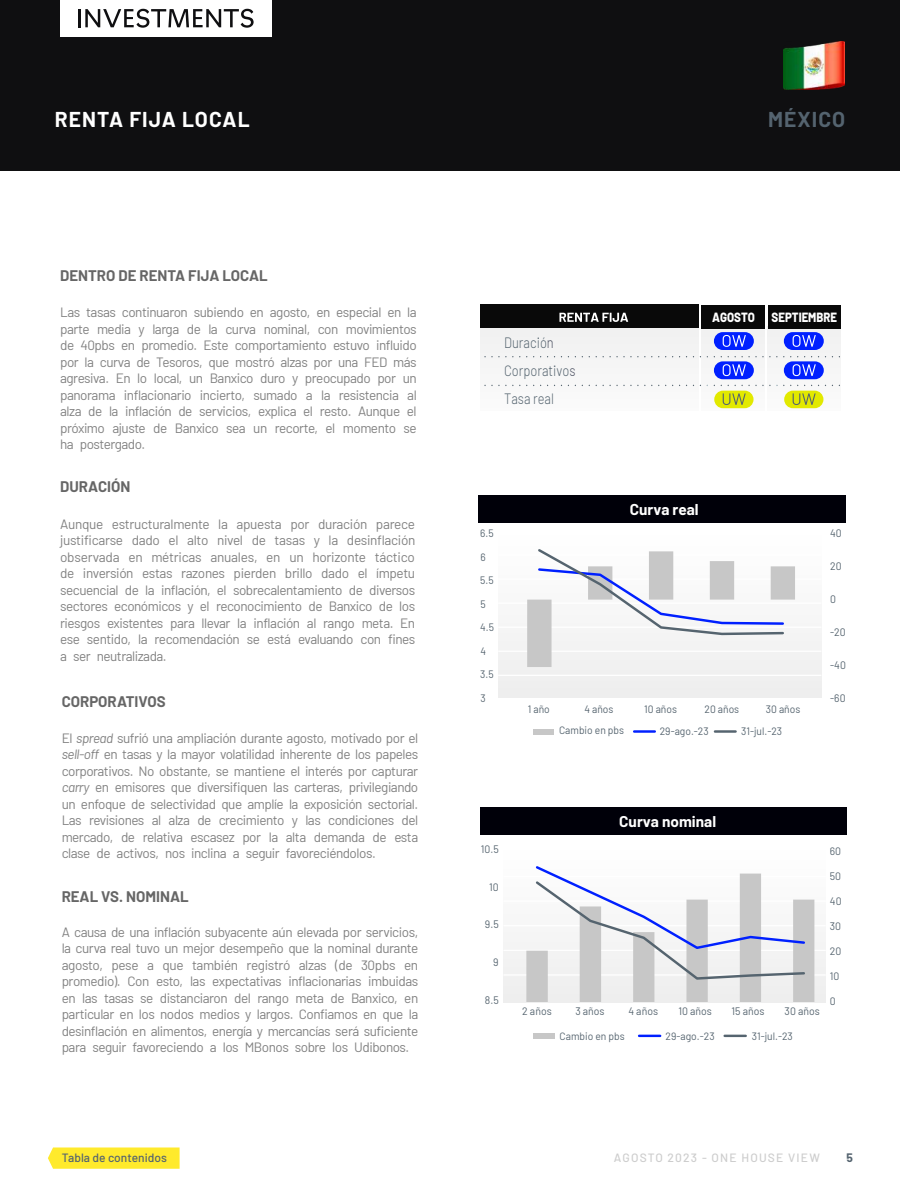
<style>
.page{position:relative;width:900px;height:1200px;background:#fff}
.page>*{position:absolute;margin:0;border:0;box-sizing:border-box;transform-origin:0 0}
.t1{font:700 21px "Barlow";letter-spacing:.05em;color:#fff}
.t2{font:700 21px "Barlow";letter-spacing:.05em;color:#54636f}
.t3{font:700 15.3px "Barlow";color:#fff}
.t4{font:700 15.15px "Barlow";color:#fff}
.t5{font:700 15px "Barlow";color:#666}
.t6{font:300 15px/28.5px "Barlow";color:#55646f;scale:.86 1}
.t7{font:13.5px/16.5px "Barlow";letter-spacing:-.035em;color:#818181;text-align:justify}
.t8{font:800 13.35px "Barlow";color:#fff;scale:.86 1}
.t9{font:500 12px "Barlow";letter-spacing:.1em;color:#cdcdcd}
.t10{font:500 12px "Barlow";color:#54636f}
.t11{font:700 12px "Barlow";color:#54636f}
.t12{font:10.95px "Barlow";letter-spacing:.005em;color:#55646f;scale:.95 1}
.t13{font:10.8px "Barlow";color:#55646f;scale:.95 1}
.t14{font:10.8px "Barlow";color:#55646f;scale:.96 1}
.t15{font:10.65px "Barlow";color:#55646f;scale:.96 1}
.s1{font-style:italic}
.s2{color:#505565}
</style>
<div class="page">
<div style="left:480px;top:326px;width:218px;height:85px;background:#f6f6f6"></div>
<svg style="left:702px;top:328px;width:63px;height:81px"></svg>
<div style="left:768px;top:328px;width:72px;height:81px;background:#f5f5f5"></div>
<div style="left:702px;top:305px;width:63px;height:23px;background:#090909"></div>
<div style="left:768px;top:305px;width:72px;height:23px;background:#090909"></div>
<div style="left:480px;top:305px;width:218px;height:23px;background:#090909"></div>
<svg style="left:484px;top:356px;width:356px;height:1px"></svg>
<svg style="left:484px;top:385px;width:356px;height:1px"></svg>
<svg style="left:559px;top:313px;width:69px;height:9px"></svg>
<div style="left:714px;top:391px;width:40px;height:17px;background:#e2e900;border-radius:9px"></div>
<svg style="left:723px;top:393px;width:23px;height:12px"></svg>
<div style="left:714px;top:332px;width:40px;height:18px;background:#0020ff;border-radius:9px"></div>
<svg style="left:723px;top:335px;width:23px;height:12px"></svg>
<div style="left:714px;top:361px;width:40px;height:18px;background:#0020ff;border-radius:9px"></div>
<svg style="left:723px;top:364px;width:23px;height:12px"></svg>
<div style="left:784px;top:391px;width:39px;height:17px;background:#e2e900;border-radius:9px"></div>
<svg style="left:793px;top:393px;width:23px;height:12px"></svg>
<div style="left:784px;top:332px;width:40px;height:18px;background:#0020ff;border-radius:9px"></div>
<svg style="left:793px;top:335px;width:23px;height:12px"></svg>
<div style="left:784px;top:361px;width:40px;height:18px;background:#0020ff;border-radius:9px"></div>
<svg style="left:793px;top:364px;width:23px;height:12px"></svg>
<div style="left:498px;top:531px;width:323px;height:167px;background:#f4f4f4"></div>
<hr style="left:498px;top:675px;width:323px;height:1px;background:#fff">
<hr style="left:498px;top:651px;width:323px;height:1px;background:#fff">
<hr style="left:498px;top:627px;width:323px;height:1px;background:#fff">
<hr style="left:498px;top:603px;width:323px;height:1px;background:#fff">
<hr style="left:498px;top:578px;width:323px;height:2px;background:#fff">
<hr style="left:498px;top:554px;width:323px;height:2px;background:#fff">
<div style="left:479px;top:495px;width:367px;height:28px;background:#000009"></div>
<div style="left:533px;top:729px;width:21px;height:5px;background:#c7c7c7"></div>
<hr style="left:634px;top:730px;width:21px;height:3px;background:#0020ff">
<hr style="left:715px;top:730px;width:21px;height:3px;background:#55646f">
<svg style="left:527px;top:549px;width:268px;height:118px"></svg>
<div style="left:504px;top:846px;width:322px;height:156px;background:linear-gradient(to bottom,#fff,#ececec)"></div>
<hr style="left:503px;top:974px;width:323px;height:2px;background:#fff">
<hr style="left:503px;top:950px;width:323px;height:1px;background:#fff">
<hr style="left:503px;top:925px;width:323px;height:1px;background:#fff">
<hr style="left:503px;top:900px;width:323px;height:2px;background:#fff">
<hr style="left:503px;top:876px;width:323px;height:1px;background:#fff">
<div style="left:480px;top:807px;width:366px;height:28px;background:#000009"></div>
<div style="left:533px;top:1033px;width:21px;height:6px;background:#c7c7c7"></div>
<hr style="left:639px;top:1035px;width:21px;height:2px;background:#0020ff">
<hr style="left:725px;top:1035px;width:21px;height:2px;background:#55646f">
<svg style="left:526px;top:864px;width:288px;height:138px"></svg>
<div style="left:0;top:0;width:900px;height:170px;background:#0f0f11"></div>
<img style="left:783px;top:42px;width:61px;height:48px">
<div style="left:60px;top:0;width:212px;height:36px;background:#fff"></div>
<hr style="left:78px;top:9px;width:3px;height:18px;background:#0f0f11">
<svg style="left:85px;top:9px;width:169px;height:19px"></svg>
<svg style="left:48px;top:1148px;width:132px;height:21px;background:#ffea32"></svg>
<h1 class="t1" style="left:55px;top:104px;width:196px">RENTA FIJA LOCAL</h1>
<h1 class="t2" style="left:768px;top:104px;width:79px">MÉXICO</h1>
<p class="t5" style="left:60px;top:264px;width:209px">DENTRO DE RENTA FIJA LOCAL</p>
<p class="t7" style="left:60px;top:303px;width:358px">Las tasas continuaron subiendo en agosto, en especial en la parte media y larga de la curva nominal, con movimientos de 40pbs en promedio. Este comportamiento estuvo influido por la curva de Tesoros, que mostró alzas por una FED más agresiva. En lo local, un Banxico duro y preocupado por un panorama inflacionario incierto, sumado a la resistencia al alza de la inflación de servicios, explica el resto. Aunque el próximo ajuste de Banxico sea un recorte, el momento se ha postergado.</p>
<p class="t5" style="left:60px;top:476px;width:72px">DURACIÓN</p>
<p class="t7" style="left:60px;top:515px;width:357px">Aunque estructuralmente la apuesta por duración parece justificarse dado el alto nivel de tasas y la desinflación observada en métricas anuales, en un horizonte táctico de inversión estas razones pierden brillo dado el ímpetu secuencial de la inflación, el sobrecalentamiento de diversos sectores económicos y el reconocimiento de Banxico de los riesgos existentes para llevar la inflación al rango meta. En ese sentido, la recomendación se está evaluando con fines a ser neutralizada.</p>
<p class="t5" style="left:62px;top:690px;width:105px">CORPORATIVOS</p>
<p class="t7" style="left:62px;top:729px;width:358px">El <span class="s1">spread</span> sufrió una ampliación durante agosto, motivado por el <span class="s1">sell-off</span> en tasas y la mayor volatilidad inherente de los papeles corporativos. No obstante, se mantiene el interés por capturar <span class="s1">carry</span> en emisores que diversifiquen las carteras, privilegiando un enfoque de selectividad que amplíe la exposición sectorial.<br>Las revisiones al alza de crecimiento y las condiciones del mercado, de relativa escasez por la alta demanda de esta clase de activos, nos inclina a seguir favoreciéndolos.</p>
<p class="t5" style="left:62px;top:885px;width:129px">REAL VS. NOMINAL</p>
<p class="t7" style="left:62px;top:923px;width:358px">A causa de una inflación subyacente aún elevada por servicios, la curva real tuvo un mejor desempeño que la nominal durante agosto, pese a que también registró alzas (de 30pbs en promedio). Con esto, las expectativas inflacionarias imbuidas en las tasas se distanciaron del rango meta de Banxico, en particular en los nodos medios y largos. Confiamos en que la desinflación en alimentos, energía y mercancías será suficiente para seguir favoreciendo a los MBonos sobre los Udibonos.</p>
<p class="t6" style="left:504px;top:327px;width:85px">Duració<span class="s2">n<br></span>Corporativo<span class="s2">s<br></span>Tasa real</p>
<p class="t8" style="left:712px;top:307px;width:51px">AGOSTO</p>
<p class="t8" style="left:772px;top:307px;width:78px">SEPTIEMBRE</p>
<p class="t13" style="left:480px;top:525px;width:16px">6.5</p>
<p class="t13" style="left:480px;top:549px;width:7px">6</p>
<p class="t13" style="left:480px;top:573px;width:16px">5.5</p>
<p class="t13" style="left:480px;top:596px;width:7px">5</p>
<p class="t13" style="left:480px;top:620px;width:16px">4.5</p>
<p class="t13" style="left:480px;top:643px;width:7px">4</p>
<p class="t13" style="left:480px;top:667px;width:16px">3.5</p>
<p class="t13" style="left:480px;top:690px;width:7px">3</p>
<p class="t3" style="left:630px;top:498px;width:70px">Curva real</p>
<p class="t13" style="left:528px;top:701px;width:25px">1 año</p>
<p class="t13" style="left:585px;top:701px;width:32px">4 años</p>
<p class="t13" style="left:644px;top:701px;width:36px">10 años</p>
<p class="t13" style="left:705px;top:701px;width:38px">20 años</p>
<p class="t13" style="left:766px;top:701px;width:38px">30 años</p>
<p class="t13" style="left:660px;top:723px;width:53px">29-ago.-23</p>
<p class="t13" style="left:741px;top:723px;width:45px">31-jul.-23</p>
<p class="t13" style="left:559px;top:723px;width:70px">Cambio en pbs</p>
<p class="t12" style="left:830px;top:525px;width:14px">40</p>
<p class="t12" style="left:830px;top:558px;width:14px">20</p>
<p class="t12" style="left:830px;top:591px;width:8px">0</p>
<p class="t12" style="left:830px;top:624px;width:18px">-20</p>
<p class="t12" style="left:830px;top:657px;width:18px">-40</p>
<p class="t12" style="left:830px;top:690px;width:18px">-60</p>
<p class="t4" style="left:619px;top:810px;width:98px">Curva nominal</p>
<p class="t14" style="left:481px;top:842px;width:20px">10.5</p>
<p class="t14" style="left:489px;top:879px;width:12px">10</p>
<p class="t14" style="left:485px;top:917px;width:16px">9.5</p>
<p class="t14" style="left:493px;top:954px;width:7px">9</p>
<p class="t14" style="left:485px;top:992px;width:16px">8.5</p>
<p class="t14" style="left:522px;top:1003px;width:32px">2 años</p>
<p class="t14" style="left:575px;top:1003px;width:32px">3 años</p>
<p class="t14" style="left:628px;top:1003px;width:32px">4 años</p>
<p class="t14" style="left:678px;top:1003px;width:36px">10 años</p>
<p class="t14" style="left:732px;top:1003px;width:36px">15 años</p>
<p class="t14" style="left:785px;top:1003px;width:38px">30 años</p>
<p class="t15" style="left:560px;top:1028px;width:69px">Cambio en pbs</p>
<p class="t15" style="left:666px;top:1028px;width:53px">29-ago.-23</p>
<p class="t15" style="left:752px;top:1028px;width:44px">31-jul.-23</p>
<p class="t14" style="left:830px;top:843px;width:13px">60</p>
<p class="t14" style="left:830px;top:868px;width:13px">50</p>
<p class="t14" style="left:830px;top:893px;width:14px">40</p>
<p class="t14" style="left:830px;top:918px;width:13px">30</p>
<p class="t14" style="left:830px;top:943px;width:14px">20</p>
<p class="t14" style="left:830px;top:968px;width:12px">10</p>
<p class="t14" style="left:830px;top:993px;width:8px">0</p>
<p class="t10" style="left:62px;top:1149px;width:107px">Tabla de contenidos</p>
<p class="t9" style="left:614px;top:1149px;width:208px">AGOSTO 2023 - ONE HOUSE VIEW</p>
<p class="t11" style="left:847px;top:1149px;width:8px">5</p>
</div>
